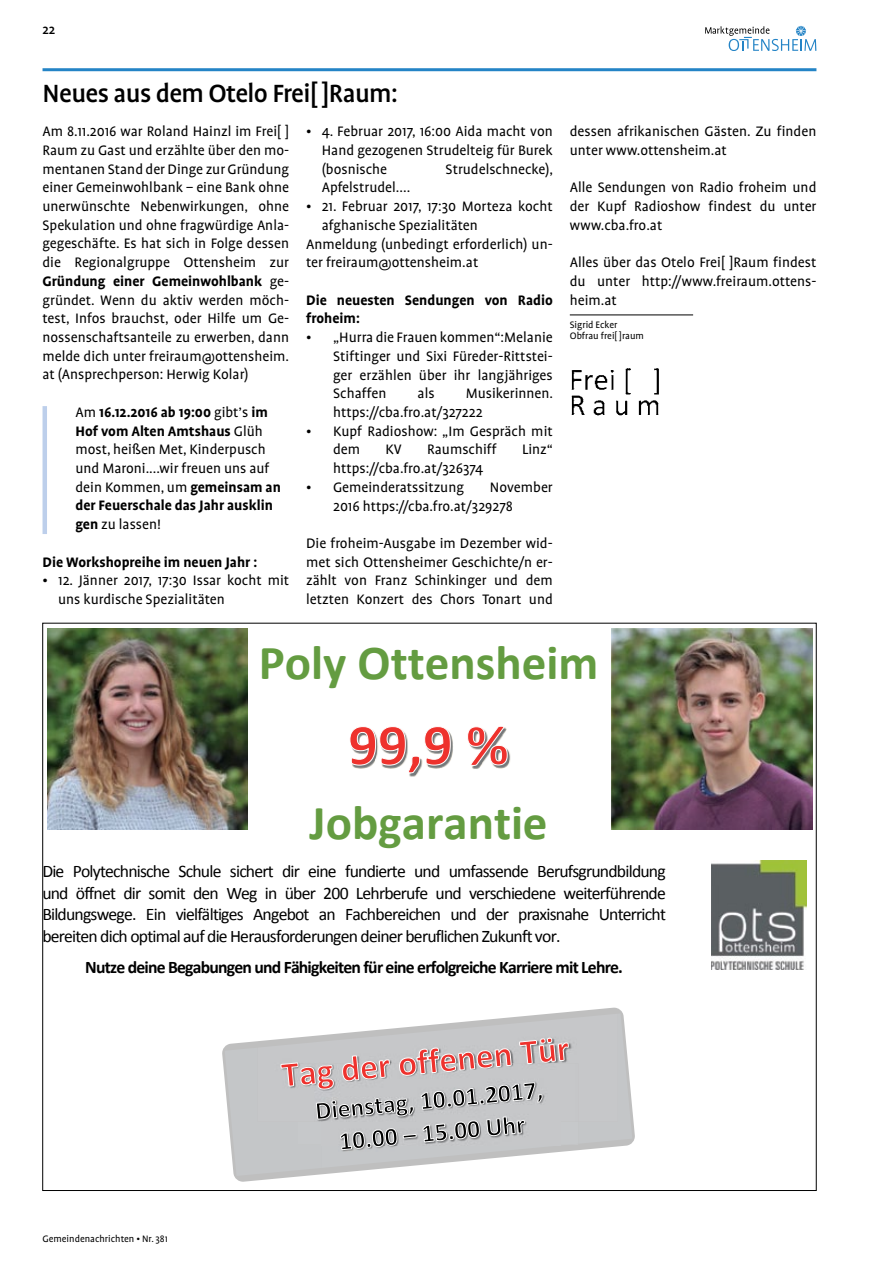
<style>
.page{position:relative;width:893px;height:1263px;background:#fff}
.page>*{position:absolute;margin:0;border:0;box-sizing:border-box;transform-origin:0 0}
.t1{font:700 49.05px "Calibri";color:#649c41}
.t2{font:500 28.5px "Profile OT";letter-spacing:-.02em;color:#000}
.t3{font:17.7px/21.6px "Calibri";letter-spacing:-.045em;color:#000;text-align:justify}
.t4{font:700 17.7px "Calibri";letter-spacing:-.045em;color:#000}
.t5{font:15.6px/18.8px "Profile OT";color:#000;text-align:justify}
.t6{font:700 15.6px/18.8px "Profile OT";color:#000}
.t7{font:500 14.25px "Profile OT";color:#000}
.t8{font:10.65px/10.6px "Profile OT";color:#000}
.s1{font-weight:700}
</style>
<div class="page">
<svg style="left:705px;top:26px;width:111px;height:25px"></svg>
<hr style="left:43px;top:68px;width:773px;height:3px;background:#2484c6">
<hr style="left:570px;top:315px;width:123px;height:1px;background:#000">
<hr style="left:43px;top:406px;width:4px;height:128px;background:#bdcfeb">
<img style="left:571px;top:368px;width:88px;height:48px">
<img style="left:611px;top:628px;width:201px;height:202px">
<img style="left:47px;top:629px;width:201px;height:200px">
<svg style="left:350px;top:726px;width:158px;height:48px"></svg>
<img style="left:711px;top:860px;width:95px;height:109px">
<svg style="left:222px;top:1007px;width:413px;height:175px"></svg>
<img style="left:225px;top:1013px;width:407px;height:163px">
<img style="left:258px;top:1014px;width:360px;height:108px">
<img style="left:321px;top:1150px;width:240px;height:18px">
<svg style="left:280px;top:1029px;width:298px;height:121px;background:#c0b8b9"></svg>
<p class="t7" style="left:43px;top:22px;width:14px">22</p>
<h2 class="t2" style="left:43px;top:78px;width:357px">Neues aus dem Otelo Frei[ ]Raum:</h2>
<p class="t5" style="left:43px;top:123px;width:248px">Am 8.11.2016 war Roland Hainzl im Frei[ ] Raum zu Gast und erzählte über den mo&shy;mentanen Stand der Dinge zur Gründung einer Gemeinwohlbank – eine Bank ohne unerwünschte Nebenwirkungen, ohne Spekulation und ohne fragwürdige Anla&shy;gegeschäfte. Es hat sich in Folge dessen die Regionalgruppe Ottensheim zur <span class="s1">Gründung einer Gemeinwohlbank</span> ge&shy;gründet. Wenn du aktiv werden möch&shy;test, Infos brauchst, oder Hilfe um Ge&shy;nossenschaftsanteile zu erwerben, dann melde dich unter freiraum@ottensheim. at (Ansprechperson: Herwig Kolar)</p>
<p class="t5" style="left:75px;top:403px;width:207px;text-align:left">Am <span class="s1">16.12.2016 ab 19:00</span> gibt’s <span class="s1">im<br>Hof vom Alten Amtshaus</span> Glüh most, heißen Met, Kinderpusch und Maroni....wir freuen uns auf dein Kommen, um <span class="s1">gemeinsam an der Feuerschale das Jahr ausklin gen</span> zu lassen!</p>
<p class="t6" style="left:43px;top:553px;width:216px">Die Workshopreihe im neuen Jahr :</p>
<p class="t5" style="left:58px;top:572px;width:233px;text-indent:-16px">• 12. Jänner 2017, 17:30 Issar kocht mit uns kurdische Spezialitäten</p>
<p class="t5" style="left:322px;top:123px;width:233px;text-indent:-16px">• 4. Februar 2017, 16:00 Aida macht von Hand gezogenen Strudelteig für Burek (bosnische</p>
<p class="t5" style="left:446px;top:160px;width:109px">Strudelschnecke),</p>
<p class="t5" style="left:322px;top:179px;width:90px">Apfelstrudel....</p>
<p class="t5" style="left:306px;top:198px;width:248px">• 21. Februar 2017, 17:30 Morteza kocht</p>
<p class="t5" style="left:322px;top:217px;width:158px">afghanische Spezialitäten</p>
<p class="t5" style="left:306px;top:235px;width:248px">Anmeldung (unbedingt erforderlich) un-</p>
<p class="t5" style="left:306px;top:254px;width:174px">ter freiraum@ottensheim.at</p>
<p class="t6" style="left:306px;top:291px;width:248px">Die neuesten Sendungen von Radio froheim:</p>
<p class="t5" style="left:333px;top:329px;width:221px;text-indent:-27px">• „Hurra die Frauen kommen“:Melanie Stiftinger und Sixi Füreder-Rittstei&shy;ger erzählen über ihr langjähriges Schaffen</p>
<p class="t5" style="left:333px;top:385px;width:222px;text-indent:133px">Musikerinnen. https://cba.fro.at/327222</p>
<p class="t5" style="left:333px;top:422px;width:221px;text-indent:-27px">• Kupf Radioshow: „Im Gespräch mit dem</p>
<p class="t5" style="left:418px;top:385px;width:19px">als</p>
<p class="t5" style="left:386px;top:441px;width:18px">KV</p>
<p class="t5" style="left:427px;top:441px;width:71px">Raumschiff</p>
<p class="t5" style="left:522px;top:441px;width:32px">Linz“</p>
<p class="t5" style="left:333px;top:460px;width:152px">https://cba.fro.at/326374</p>
<p class="t5" style="left:306px;top:479px;width:159px">• Gemeinderatssitzung</p>
<p class="t5" style="left:333px;top:479px;width:221px;text-indent:157px">November<br>2016 https://cba.fro.at/329278</p>
<p class="t5" style="left:306px;top:535px;width:248px">Die froheim-Ausgabe im Dezember wid&shy;met sich Ottensheimer Geschichte/n er&shy;zählt von Franz Schinkinger und dem letzten Konzert des Chors Tonart und</p>
<p class="t5" style="left:570px;top:123px;width:248px">dessen afrikanischen Gästen. Zu finden unter www.ottensheim.at</p>
<p class="t5" style="left:570px;top:179px;width:248px">Alle Sendungen von Radio froheim und der Kupf Radioshow findest du unter www.cba.fro.at</p>
<p class="t5" style="left:570px;top:254px;width:248px">Alles über das Otelo Frei[ ]Raum findest du unter http://www.freiraum.ottens&shy;heim.at</p>
<p class="t8" style="left:570px;top:320px;width:76px">Sigrid Ecker<br>Obfrau frei[ ]raum</p>
<h1 class="t1" style="left:259px;top:632px;width:341px">Poly Ottensheim</h1>
<h1 class="t1" style="left:310px;top:792px;width:240px">Jobgarantie</h1>
<p class="t3" style="left:42px;top:860px;width:625px">Die Polytechnische Schule sichert dir eine fundierte und umfassende Berufsgrundbildung und öffnet dir somit den Weg in über 200 Lehrberufe und verschiedene weiterführende Bildungswege. Ein vielfältiges Angebot an Fachbereichen und der praxisnahe Unterricht bereiten dich optimal auf die Herausforderungen deiner beruflichen Zukunft vor.</p>
<p class="t4" style="left:85px;top:956px;width:539px">Nutze deine Begabungen und Fähigkeiten für eine erfolgreiche Karriere mit Lehre.</p>
<p class="t8" style="left:43px;top:1234px;width:127px">Gemeindenachrichten • Nr. 381</p>
</div>
